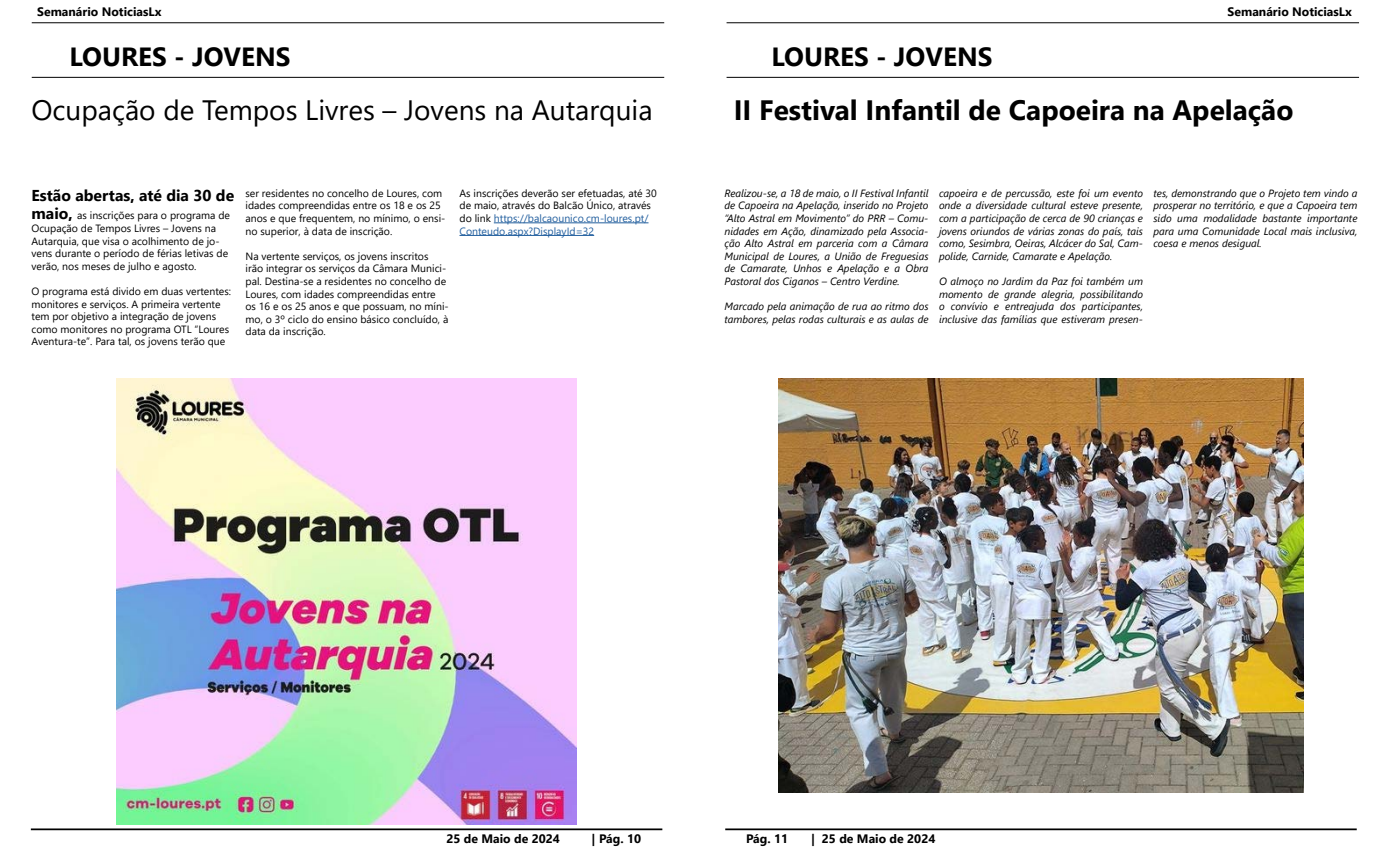
<style>
.page{position:relative;width:1389px;height:856px;background:#fff}
.page>*{position:absolute;margin:0;border:0;box-sizing:border-box;transform-origin:0 0}
.t1{font:28px "Segoe UI";color:#000}
.t2{font:700 28px "Segoe UI";color:#000}
.t3{font:700 26.25px "Segoe UI";color:#000}
.t4{font:700 15.75px "Segoe UI";color:#000}
.t5{font:700 12.25px "Segoe UI";color:#000}
.t6{font:italic 10.5px/12.6px "Segoe UI";color:#000;text-align:justify}
.t7{font:10.5px/12.6px "Segoe UI";color:#000}
.s1{font-weight:700;font-size:15.75px}
.s2{color:#215e9e}
</style>
<div class="page">
<hr style="left:32px;top:77px;width:632px;height:1px;background:#000">
<hr style="left:31px;top:828px;width:631px;height:2px;background:#000">
<hr style="left:725px;top:828px;width:632px;height:2px;background:#000">
<hr style="left:727px;top:22px;width:632px;height:1px;background:#000">
<hr style="left:32px;top:22px;width:632px;height:1px;background:#000">
<hr style="left:727px;top:77px;width:632px;height:1px;background:#000">
<img style="left:116px;top:378px;width:461px;height:446px">
<hr style="left:494px;top:222px;width:155px;height:1px;background:#215e9e">
<hr style="left:459px;top:235px;width:135px;height:1px;background:#215e9e">
<img style="left:778px;top:379px;width:526px;height:413px">
<p class="t5" style="left:37px;top:0;width:126px">Semanário NoticiasLx</p>
<p class="t5" style="left:1228px;top:0;width:126px">Semanário NoticiasLx</p>
<h2 class="t3" style="left:69px;top:32px;width:223px">LOURES - JOVENS</h2>
<h2 class="t3" style="left:771px;top:32px;width:223px">LOURES - JOVENS</h2>
<h1 class="t1" style="left:32px;top:83px;width:623px">Ocupação de Tempos Livres – Jovens na Autarquia</h1>
<h3 class="t4" style="left:32px;top:180px;width:204px">Estão abertas, até dia 30 de</h3>
<p class="t7" style="left:31px;top:208px;width:200px"><span class="s1">maio,</span> as inscrições para o programa de Ocupação de Tempos Livres – Jovens na Autarquia, que visa o acolhimento de jo&shy;vens durante o período de férias letivas de verão, nos meses de julho e agosto.</p>
<p class="t7" style="left:31px;top:284px;width:201px">O programa está divido em duas vertentes: monitores e serviços. A primeira vertente tem por objetivo a integração de jovens como monitores no programa OTL “Loures Aventura-te”. Para tal, os jovens terão que</p>
<p class="t7" style="left:245px;top:186px;width:201px">ser residentes no concelho de Loures, com idades compreendidas entre os 18 e os 25 anos e que frequentem, no mínimo, o ensi&shy;no superior, à data de inscrição.</p>
<p class="t7" style="left:245px;top:249px;width:205px">Na vertente serviços, os jovens inscritos irão integrar os serviços da Câmara Munici&shy;pal. Destina-se a residentes no concelho de Loures, com idades compreendidas entre os 16 e os 25 anos e que possuam, no míni&shy;mo, o 3º ciclo do ensino básico concluído, à data da inscrição.</p>
<p class="t7" style="left:459px;top:186px;width:199px">As inscrições deverão ser efetuadas, até 30 de maio, através do Balcão Único, através do link <span class="s2">https://balcaounico.cm-loures.pt/ Conteudo.aspx?DisplayId=32</span></p>
<h1 class="t2" style="left:734px;top:83px;width:561px">II Festival Infantil de Capoeira na Apelação</h1>
<p class="t6" style="left:724px;top:185px;width:206px">Realizou-se, a 18 de maio, o II Festival Infantil de Capoeira na Apelação, inserido no Projeto “Alto Astral em Movimento” do PRR – Comu&shy;nidades em Ação, dinamizado pela Associa&shy;ção Alto Astral em parceria com a Câmara Municipal de Loures, a União de Freguesias de Camarate, Unhos e Apelação e a Obra Pastoral dos Ciganos – Centro Verdine.</p>
<p class="t6" style="left:724px;top:298px;width:206px">Marcado pela animação de rua ao ritmo dos tambores, pelas rodas culturais e as aulas de</p>
<p class="t6" style="left:939px;top:185px;width:206px">capoeira e de percussão, este foi um evento onde a diversidade cultural esteve presente, com a participação de cerca de 90 crianças e jovens oriundos de várias zonas do país, tais como, Sesimbra, Oeiras, Alcácer do Sal, Cam&shy;polide, Carnide, Camarate e Apelação.</p>
<p class="t6" style="left:939px;top:273px;width:205px">O almoço no Jardim da Paz foi também um momento de grande alegria, possibilitando o convívio e entreajuda dos participantes, inclusive das famílias que estiveram presen-</p>
<p class="t6" style="left:1153px;top:185px;width:205px">tes, demonstrando que o Projeto tem vindo a prosperar no território, e que a Capoeira tem sido uma modalidade bastante importante para uma Comunidade Local mais inclusiva, coesa e menos desigual.</p>
<p class="t5" style="left:446px;top:826px;width:115px">25 de Maio de 2024</p>
<p class="t5" style="left:592px;top:826px;width:51px">| Pág. 10</p>
<p class="t5" style="left:746px;top:826px;width:44px">Pág. 11</p>
<p class="t5" style="left:811px;top:826px;width:126px">| 25 de Maio de 2024</p>
</div>
